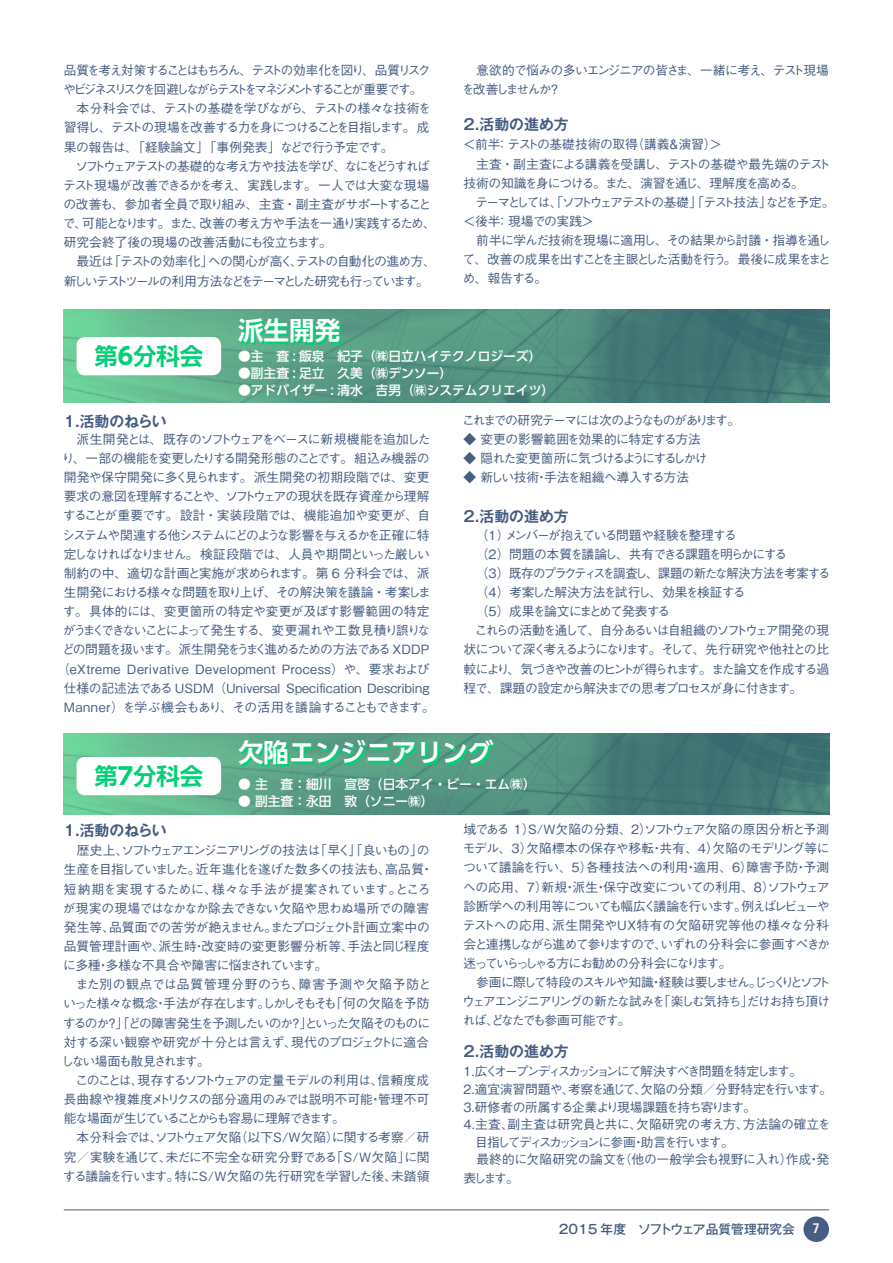
<style>
.page{position:relative;width:893px;height:1263px;background:#fff}
.page>*{position:absolute;margin:0;border:0;box-sizing:border-box;transform-origin:0 0}
.t1{font:700 25.5px "UD Shin Go Pro De";color:#fff}
.t2{font:700 23.4px "UD Shin Go Pro De";color:#00d175}
.t3{font:700 14.85px "Gothic MB101 Pro De";color:#475d81}
.t4{font:700 condensed 13.8px "Frutiger LT Std";color:#fff}
.t5{font:500 12.75px/19.2px "Gothic BBB Pro";letter-spacing:-.07em;color:#475d81}
.t6{font:500 12.75px/19.2px "Gothic BBB Pro";letter-spacing:-.05em;color:#475d81}
.t7{font:500 12.75px "Gothic BBB Pro";letter-spacing:-.115em;color:#475d81}
.t8{font:500 12.75px "UD Shin Go Pro";color:#fff}
.t9{font:500 12.75px "Gothic BBB Pro";letter-spacing:-.11em;color:#475d81}
.t10{font:500 12.75px "Gothic BBB Pro";letter-spacing:-.12em;color:#475d81}
.t11{font:500 12.75px "Gothic BBB Pro";letter-spacing:-.03em;color:#475d81}
.t12{font:500 12.75px/19.2px "Gothic BBB Pro";letter-spacing:-.09em;color:#475d81}
.t13{font:500 12.75px "Gothic BBB Pro";color:#475d81}
.t14{font:500 12.75px "Gothic BBB Pro";letter-spacing:-.015em;color:#475d81}
.t15{font:500 12.75px "Gothic BBB Pro";letter-spacing:-.135em;color:#475d81}
.t16{font:500 12.75px "Gothic BBB Pro";letter-spacing:-.125em;color:#475d81}
.t17{font:500 12.75px "Gothic BBB Pro";letter-spacing:-.02em;color:#475d81}
.t18{font:500 12.75px "Gothic BBB Pro";letter-spacing:-.095em;color:#475d81}
.t19{font:500 12.75px "Gothic BBB Pro";letter-spacing:-.105em;color:#475d81}
.t20{font:500 12.75px "Gothic BBB Pro";letter-spacing:.03em;color:#475d81}
.t21{font:500 12.75px "Gothic BBB Pro";letter-spacing:-.2em;color:#475d81}
.t22{font:500 12.75px "Gothic BBB Pro";letter-spacing:-.145em;color:#475d81}
.t23{font:500 12.75px "Gothic BBB Pro";letter-spacing:-.14em;color:#475d81}
.t24{font:500 12.75px "Gothic BBB Pro";letter-spacing:-.045em;color:#475d81}
.t25{font:500 12.75px "Gothic BBB Pro";letter-spacing:-.1em;color:#475d81}
.t26{font:500 12.75px "Gothic BBB Pro";letter-spacing:-.15em;color:#475d81}
.t27{font:500 12.75px "Gothic BBB Pro";letter-spacing:-.04em;color:#475d81}
.t28{font:500 12.75px "Gothic BBB Pro";letter-spacing:-.01em;color:#475d81}
.t29{font:500 12.75px "Gothic BBB Pro";letter-spacing:-.005em;color:#475d81}
.t30{font:500 12.75px "Gothic BBB Pro";letter-spacing:-.16em;color:#475d81}
.t31{font:500 12.75px "Gothic MB101 Pro";color:#475d81}
.t32{font:500 12.75px "Gothic BBB Pro";letter-spacing:-.035em;color:#475d81}
.s1{font-family:"UD Shin Go Pro"}
</style>
<div class="page">
<img style="left:64px;top:733px;width:765px;height:81px">
<img style="left:64px;top:309px;width:765px;height:94px">
<svg style="left:241px;top:742px;width:255px;height:25px;background:#40ad81"></svg>
<div style="left:77px;top:757px;width:144px;height:38px;background:#fff;border-radius:9px"></div>
<svg style="left:240px;top:320px;width:102px;height:25px;background:#2dbb7e"></svg>
<div style="left:77px;top:337px;width:144px;height:38px;background:#fff;border-radius:9px"></div>
<div style="left:803px;top:1216px;width:26px;height:26px;background:#475d81;border-radius:50%"></div>
<hr style="left:64px;top:1209px;width:765px;height:1px;background:#475d81">
<p class="t23" style="left:64px;top:60px;width:368px">品質を考え対策することはもちろん、テストの効率化を図り、品質リスク</p>
<p class="t21" style="left:63px;top:79px;width:361px">やビジネスリスクを回避しながらテストをマネジメントすることが重要です。</p>
<p class="t5" style="left:77px;top:97px;width:356px">本分科会では、テストの基礎を学びながら、テストの様々な技術を</p>
<p class="t7" style="left:64px;top:117px;width:367px">習得し、テストの現場を改善する力を身につけることを目指します。成</p>
<p class="t11" style="left:64px;top:137px;width:331px">果の報告は、「経験論文」「事例発表」などで行う予定です。</p>
<p class="t7" style="left:75px;top:156px;width:356px">ソフトウェアテストの基礎的な考え方や技法を学び、なにをどうすれば</p>
<p class="t5" style="left:63px;top:174px;width:368px">テスト現場が改善できるかを考え、実践します。一人では大変な現場</p>
<p class="t5" style="left:63px;top:193px;width:369px">の改善も、参加者全員で取り組み、主査・副主査がサポートすること</p>
<p class="t7" style="left:63px;top:213px;width:374px">で、可能となります。また、改善の考え方や手法を一通り実践するため、</p>
<p class="t14" style="left:64px;top:232px;width:270px">研究会終了後の現場の改善活動にも役立ちます。</p>
<p class="t5" style="left:77px;top:250px;width:361px">最近は「テストの効率化」への関心が高く、テストの自動化の進め方、</p>
<p class="t15" style="left:64px;top:270px;width:366px">新しいテストツールの利用方法などをテーマとした研究も行っています。</p>
<p class="t12" style="left:462px;top:59px;width:369px;text-indent:15px">意欲的で悩みの多いエンジニアの皆さま、一緒に考え、テスト現場を改善しませんか？</p>
<p class="t3" style="left:463px;top:112px;width:107px">2.活動の進め方</p>
<p class="t13" style="left:463px;top:134px;width:260px">＜前半：テストの基礎技術の取得（講義＆演習）＞</p>
<p class="t11" style="left:476px;top:154px;width:356px">主査・副主査による講義を受講し、テストの基礎や最先端のテスト</p>
<p class="t7" style="left:463px;top:173px;width:342px">技術の知識を身につける。また、演習を通じ、理解度を高める。</p>
<p class="t22" style="left:475px;top:192px;width:361px">テーマとしては、「ソフトウェアテストの基礎」「テスト技法」などを予定。</p>
<p class="t14" style="left:463px;top:211px;width:132px">＜後半：現場での実践＞</p>
<p class="t5" style="left:476px;top:229px;width:355px">前半に学んだ技術を現場に適用し、その結果から討議・指導を通し</p>
<p class="t9" style="left:462px;top:249px;width:370px">て、改善の成果を出すことを主眼とした活動を行う。最後に成果をまと</p>
<p class="t5" style="left:463px;top:267px;width:86px">め、報告する。</p>
<h2 class="t2" style="left:94px;top:337px;width:110px">第<span class="s1">6</span>分科会</h2>
<h1 class="t1" style="left:238px;top:310px;width:104px">派生開発</h1>
<p class="t8" style="left:238px;top:346px;width:305px">●主　査 : 飯泉　紀子（㈱日立ハイテクノロジーズ）</p>
<p class="t8" style="left:238px;top:363px;width:216px">●副主査 : 足立　久美（㈱デンソー）</p>
<p class="t8" style="left:238px;top:380px;width:318px">●アドバイザー : 清水　吉男（㈱システムクリエイツ）</p>
<p class="t3" style="left:64px;top:409px;width:105px">1.活動のねらい</p>
<p class="t19" style="left:77px;top:429px;width:355px">派生開発とは、既存のソフトウェアをベースに新規機能を追加した</p>
<p class="t27" style="left:62px;top:448px;width:369px">り、一部の機能を変更したりする開発形態のことです。組込み機器の</p>
<p class="t17" style="left:64px;top:467px;width:367px">開発や保守開発に多く見られます。派生開発の初期段階では、変更</p>
<p class="t7" style="left:64px;top:486px;width:367px">要求の意図を理解することや、ソフトウェアの現状を既存資産から理解</p>
<p class="t28" style="left:63px;top:505px;width:369px">することが重要です。設計・実装段階では、機能追加や変更が、自</p>
<p class="t25" style="left:62px;top:525px;width:369px">システムや関連する他システムにどのような影響を与えるかを正確に特</p>
<p class="t18" style="left:64px;top:544px;width:368px">定しなければなりません。検証段階では、人員や期間といった厳しい</p>
<p class="t5" style="left:64px;top:562px;width:367px">制約の中、適切な計画と実施が求められます。第 6 分科会では、派</p>
<p class="t12" style="left:64px;top:581px;width:369px">生開発における様々な問題を取り上げ、その解決策を議論・考案しま</p>
<p class="t29" style="left:63px;top:601px;width:368px">す。具体的には、変更箇所の特定や変更が及ぼす影響範囲の特定</p>
<p class="t10" style="left:63px;top:620px;width:369px">がうまくできないことによって発生する、変更漏れや工数見積り誤りな</p>
<p class="t7" style="left:62px;top:639px;width:369px">どの問題を扱います。派生開発をうまく進めるための方法である XDDP</p>
<p class="t20" style="left:57px;top:658px;width:374px">（eXtreme Derivative Development Process）や、要求および</p>
<p class="t13" style="left:64px;top:678px;width:367px">仕様の記述法であるUSDM（Universal Specification Describing</p>
<p class="t6" style="left:64px;top:696px;width:373px">Manner）を学ぶ機会もあり、その活用を議論することもできます。</p>
<p class="t10" style="left:462px;top:410px;width:279px">これまでの研究テーマには次のようなものがあります。</p>
<p class="t11" style="left:463px;top:429px;width:239px">◆ 変更の影響範囲を効果的に特定する方法</p>
<p class="t10" style="left:463px;top:448px;width:245px">◆ 隠れた変更箇所に気づけるようにするしかけ</p>
<p class="t32" style="left:463px;top:467px;width:227px">◆ 新しい技術・手法を組織へ導入する方法</p>
<p class="t3" style="left:463px;top:504px;width:107px">2.活動の進め方</p>
<p class="t19" style="left:476px;top:525px;width:262px">（1）メンバーが抱えている問題や経験を整理する</p>
<p class="t9" style="left:476px;top:544px;width:313px">（2）問題の本質を議論し、共有できる課題を明らかにする</p>
<p class="t9" style="left:476px;top:563px;width:356px">（3）既存のプラクティスを調査し、課題の新たな解決方法を考案する</p>
<p class="t5" style="left:476px;top:581px;width:271px">（4）考案した解決方法を試行し、効果を検証する</p>
<p class="t7" style="left:476px;top:601px;width:196px">（5）成果を論文にまとめて発表する</p>
<p class="t16" style="left:475px;top:620px;width:356px">これらの活動を通して、自分あるいは自組織のソフトウェア開発の現</p>
<p class="t16" style="left:463px;top:639px;width:367px">状について深く考えるようになります。そして、先行研究や他社との比</p>
<p class="t15" style="left:463px;top:658px;width:367px">較により、気づきや改善のヒントが得られます。また論文を作成する過</p>
<p class="t18" style="left:463px;top:678px;width:340px">程で、課題の設定から解決までの思考プロセスが身に付きます。</p>
<h2 class="t2" style="left:94px;top:757px;width:110px">第<span class="s1">7</span>分科会</h2>
<h1 class="t1" style="left:238px;top:732px;width:257px">欠陥エンジニアリング</h1>
<p class="t8" style="left:238px;top:774px;width:299px">● 主　査：細川　宣啓（日本アイ・ビー・エム㈱）</p>
<p class="t8" style="left:238px;top:791px;width:197px">● 副主査：永田　敦（ソニー㈱）</p>
<p class="t3" style="left:64px;top:818px;width:105px">1.活動のねらい</p>
<p class="t6" style="left:61px;top:839px;width:374px">　歴史上、ソフトウェアエンジニアリングの技法は「早く」「良いもの」の生産を目指していました。近年進化を遂げた数多くの技法も、高品質・短納期を実現するために、様々な手法が提案されています。ところが現実の現場ではなかなか除去できない欠陥や思わぬ場所での障害発生等、品質面での苦労が絶えません。またプロジェクト計画立案中の品質管理計画や、派生時・改変時の変更影響分析等、手法と同じ程度に多種・多様な不具合や障害に悩まされています。<br>　また別の観点では品質管理分野のうち、障害予測や欠陥予防といった様々な概念・手法が存在します。しかしそもそも「何の欠陥を予防するのか？」「どの障害発生を予測したいのか？」といった欠陥そのものに対する深い観察や研究が十分とは言えず、現代のプロジェクトに適合しない場面も散見されます。<br>　このことは、現存するソフトウェアの定量モデルの利用は、信頼度成長曲線や複雑度メトリクスの部分適用のみでは説明不可能・管理不可能な場面が生じていることからも容易に理解できます。<br>　本分科会では、ソフトウェア欠陥（以下S/W欠陥）に関する考察／研究／実験を通じて、未だに不完全な研究分野である「S/W欠陥」に関する議論を行います。特にS/W欠陥の先行研究を学習した後、未踏領</p>
<p class="t5" style="left:462px;top:818px;width:370px">域である １）S/W欠陥の分類、２）ソフトウェア欠陥の原因分析と予測モデル、３）欠陥標本の保存や移転・共有、４）欠陥のモデリング等について議論を行い、５）各種技法への利用・適用、６）障害予防・予測への応用、７）新規・派生・保守改変についての利用、８）ソフトウェア診断学への利用等についても幅広く議論を行います。例えばレビューやテストへの応用、派生開発やUX特有の欠陥研究等他の様々な分科会と連携しながら進めて参りますので、いずれの分科会に参画すべきか迷っていらっしゃる方にお勧めの分科会になります。<br>　参画に際して特段のスキルや知識・経験は要しません。じっくりとソフトウェアエンジニアリングの新たな試みを「楽しむ気持ち」だけお持ち頂ければ、どなたでも参画可能です。</p>
<p class="t3" style="left:463px;top:1039px;width:107px">2.活動の進め方</p>
<p class="t26" style="left:463px;top:1061px;width:340px">1.広くオープンディスカッションにて解決すべき問題を特定します。</p>
<p class="t24" style="left:463px;top:1079px;width:370px">2.適宜演習問題や、考察を通じて、欠陥の分類／分野特定を行います。</p>
<p class="t5" style="left:463px;top:1095px;width:294px">3.研修者の所属する企業より現場課題を持ち寄ります。</p>
<p class="t14" style="left:463px;top:1114px;width:368px">4.主査、副主査は研究員と共に、欠陥研究の考え方、方法論の確立を</p>
<p class="t30" style="left:475px;top:1131px;width:260px">目指してディスカッションに参画・助言を行います。</p>
<p class="t17" style="left:463px;top:1149px;width:367px">　最終的に欠陥研究の論文を（他の一般学会も視野に入れ）作成・発</p>
<p class="t5" style="left:463px;top:1167px;width:57px">表します。</p>
<p class="t31" style="left:559px;top:1218px;width:238px">2015 年度　ソフトウェア品質管理研究会</p>
<p class="t4" style="left:813px;top:1220px;width:9px">7</p>
</div>
